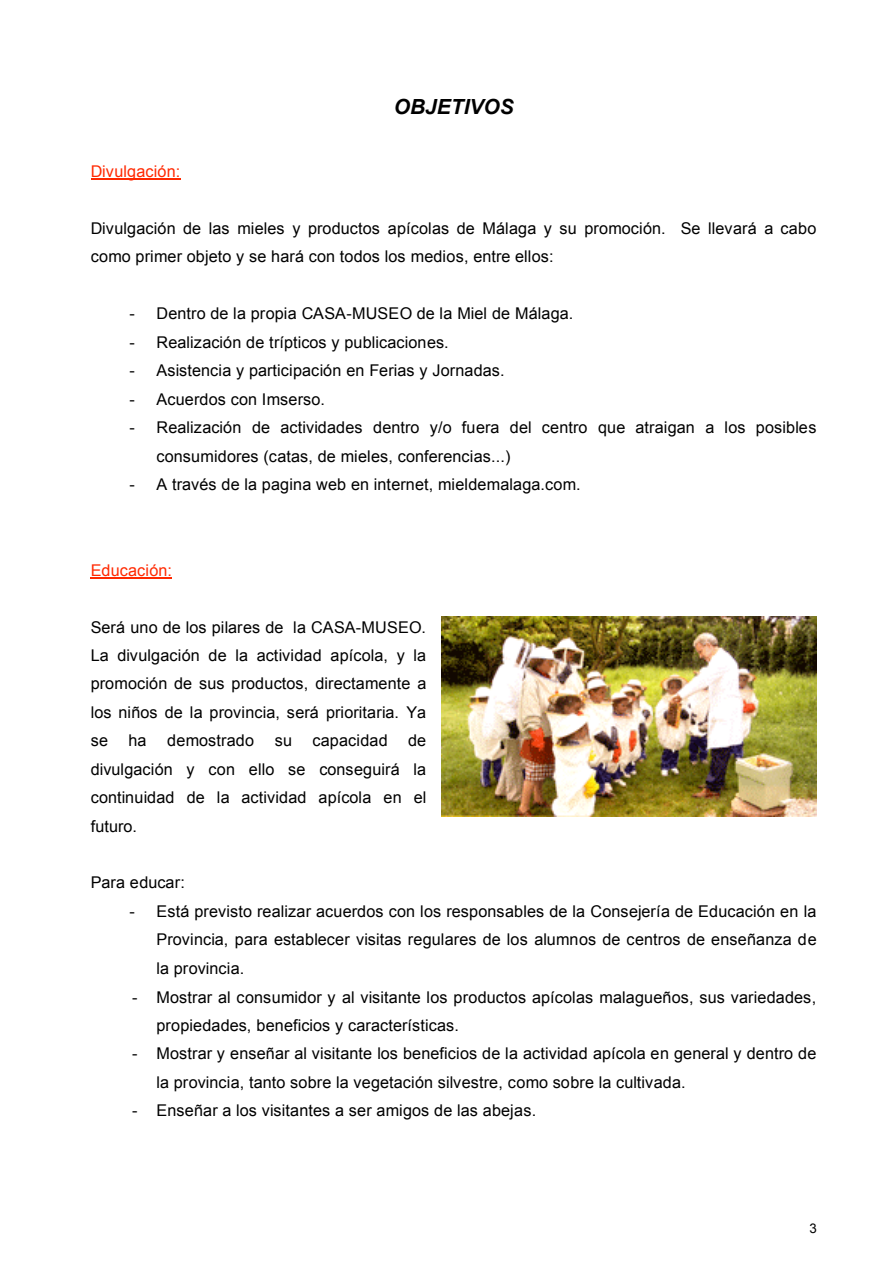
<style>
.page{position:relative;width:893px;height:1263px;background:#fff}
.page>*{position:absolute;margin:0;border:0;box-sizing:border-box;transform-origin:0 0}
.t1{font:italic 700 20.85px "Arial";color:#000}
.t2{font:16.2px/28.5px "Arial";color:#000}
.t3{font:16.2px "Arial";color:#ff2800}
.t4{font:13.35px "Arial";color:#000}
</style>
<div class="page">
<hr style="left:91px;top:179px;width:89px;height:1px;background:#ff2800">
<hr style="left:91px;top:577px;width:81px;height:2px;background:#ff2800">
<img style="left:441px;top:617px;width:375px;height:199px">
<p class="t3" style="left:91px;top:162px;width:91px">Divulgación:</p>
<p class="t1" style="left:394px;top:95px;width:121px">OBJETIVOS</p>
<p class="t2" style="left:91px;top:214px;width:727px">Divulgación de las mieles y productos apícolas de Málaga y su promoción. Se llevará a cabo como primer objeto y se hará con todos los medios, entre ellos:</p>
<p class="t2" style="left:130px;top:299px;width:445px">- Dentro de la propia CASA-MUSEO de la Miel de Málaga.</p>
<p class="t2" style="left:130px;top:328px;width:321px">- Realización de trípticos y publicaciones.</p>
<p class="t2" style="left:130px;top:356px;width:376px">- Asistencia y participación en Ferias y Jornadas.</p>
<p class="t2" style="left:130px;top:385px;width:197px">- Acuerdos con Imserso.</p>
<p class="t2" style="left:157px;top:413px;width:661px;text-indent:-27px">- Realización de actividades dentro y/o fuera del centro que atraigan a los posibles consumidores (catas, de mieles, conferencias...)</p>
<p class="t2" style="left:130px;top:470px;width:452px">- A través de la pagina web en internet, mieldemalaga.com.</p>
<p class="t3" style="left:91px;top:561px;width:83px">Educación:</p>
<p class="t2" style="left:91px;top:613px;width:337px;text-align:justify">Será uno de los pilares de la CASA-MUSEO.<br>La divulgación de la actividad apícola, y la promoción de sus productos, directamente a los niños de la provincia, será prioritaria. Ya se</p>
<p class="t2" style="left:91px;top:726px;width:337px;text-align:justify;text-indent:318px">de divulgación y con ello se conseguirá la continuidad de la actividad apícola en el futuro.</p>
<p class="t2" style="left:129px;top:726px;width:20px">ha</p>
<p class="t2" style="left:167px;top:726px;width:89px">demostrado</p>
<p class="t2" style="left:275px;top:726px;width:19px">su</p>
<p class="t2" style="left:312px;top:726px;width:77px">capacidad</p>
<p class="t2" style="left:91px;top:869px;width:96px">Para educar:</p>
<p class="t2" style="left:157px;top:897px;width:661px;text-align:justify;text-indent:-27px">- Está previsto realizar acuerdos con los responsables de la Consejería de Educación en la Provincia, para establecer visitas regulares de los alumnos de centros de enseñanza de la provincia.</p>
<p class="t2" style="left:157px;top:983px;width:661px;text-indent:-24px">- Mostrar al consumidor y al visitante los productos apícolas malagueños, sus variedades, propiedades, beneficios y características.</p>
<p class="t2" style="left:157px;top:1040px;width:661px;text-indent:-24px">- Mostrar y enseñar al visitante los beneficios de la actividad apícola en general y dentro de la provincia, tanto sobre la vegetación silvestre, como sobre la cultivada.</p>
<p class="t2" style="left:132px;top:1096px;width:406px">- Enseñar a los visitantes a ser amigos de las abejas.</p>
<p class="t4" style="left:809px;top:1221px;width:9px">3</p>
</div>
